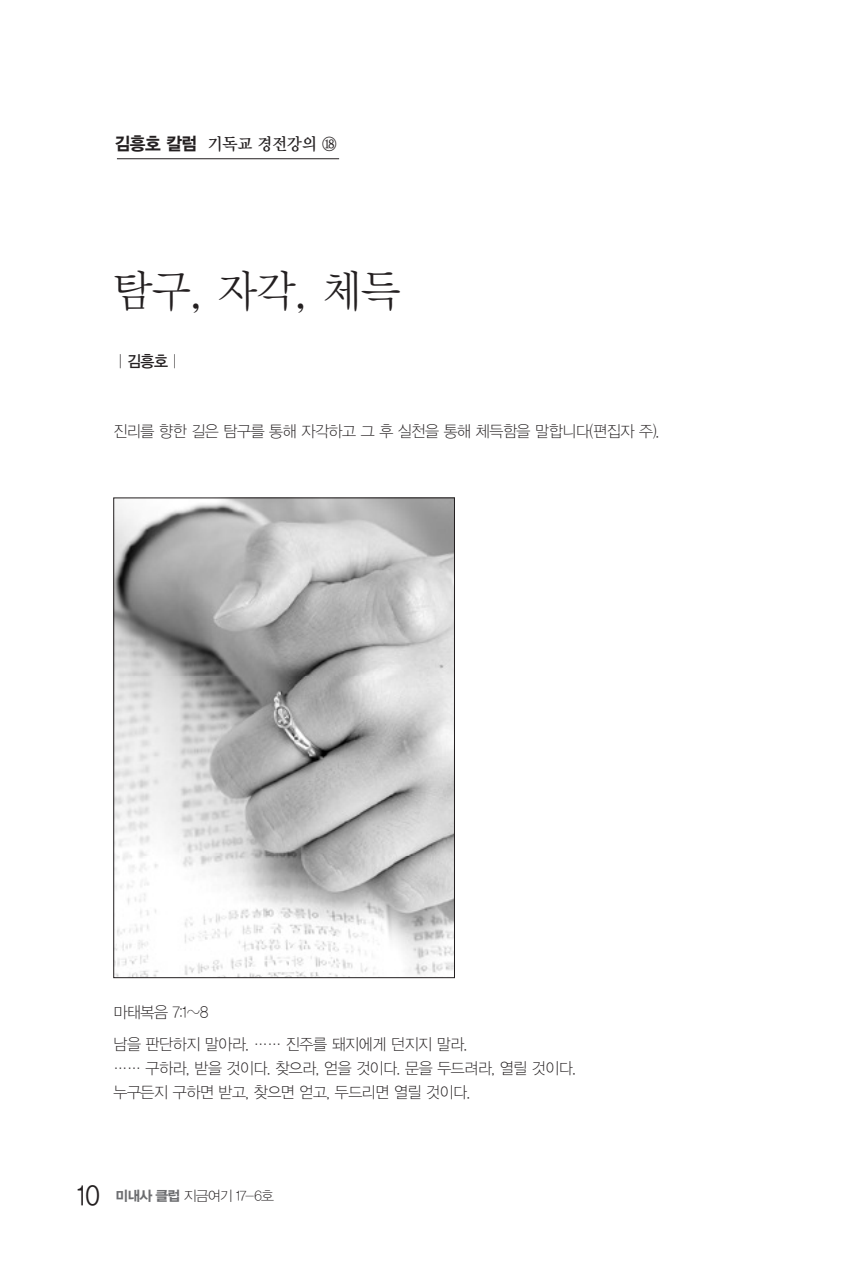
<style>
.page{position:relative;width:862px;height:1270px;background:#fff}
.page>*{position:absolute;margin:0;border:0;box-sizing:border-box;transform-origin:0 0}
.t1{font:44px "YDVY Mj O Std 32";color:#231f20;scale:.95 1}
.t2{font:17px "YDVY Mj O Std 34";letter-spacing:-.025em;color:#231f20;scale:.95 1}
.t3{font:16px/32.6px "YDVYGO Std 11";letter-spacing:-.025em;color:#231f20;scale:.95 1}
.t4{font:16px "YDVYGO Std 13";color:#231f20;scale:.95 1}
.t5{font:14px "YDVYGO Std 11";letter-spacing:-.06em;color:#231f20}
.s1{font-family:"YDVYGO Std 15";font-size:18px}
.s2{font-family:"YDVYGO Std 11"}
.s3{font-family:"YDVYGO Std 12";font-size:28px}
.s4{font-family:"YDVYGO Std 15";color:#6c6d70}
</style>
<div class="page">
<img style="left:115px;top:500px;width:338px;height:476px">
<hr style="left:117px;top:158px;width:222px;height:1px;background:#231f20">
<p class="t2" style="left:115px;top:136px;width:236px"><span class="s1">김흥호 칼럼</span> 기독교 경전강의 ⑱</p>
<h1 class="t1" style="left:113px;top:269px;width:303px">탐구, 자각, 체득</h1>
<p class="t4" style="left:113px;top:353px;width:73px"><span class="s2">｜</span>김흥호<span class="s2">｜</span></p>
<p class="t3" style="left:113px;top:415px;width:576px">진리를 향한 길은 탐구를 통해 자각하고 그 후 실천을 통해 체득함을 말합니다(편집자 주).</p>
<p class="t3" style="left:113px;top:996px;width:374px">마태복음 7:1~8<br>남을 판단하지 말아라. …… 진주를 돼지에게 던지지 말라.</p>
<p class="t3" style="left:113px;top:1057px;width:488px;line-height:24px">…… 구하라, 받을 것이다. 찾으라, 얻을 것이다. 문을 두드려라, 열릴 것이다. 누구든지 구하면 받고, 찾으면 얻고, 두드리면 열릴 것이다.</p>
<p class="t5" style="left:77px;top:1189px;width:198px"><span class="s3">10</span> <span class="s4">미내사 클럽</span> 지금여기 17-6호</p>
</div>
